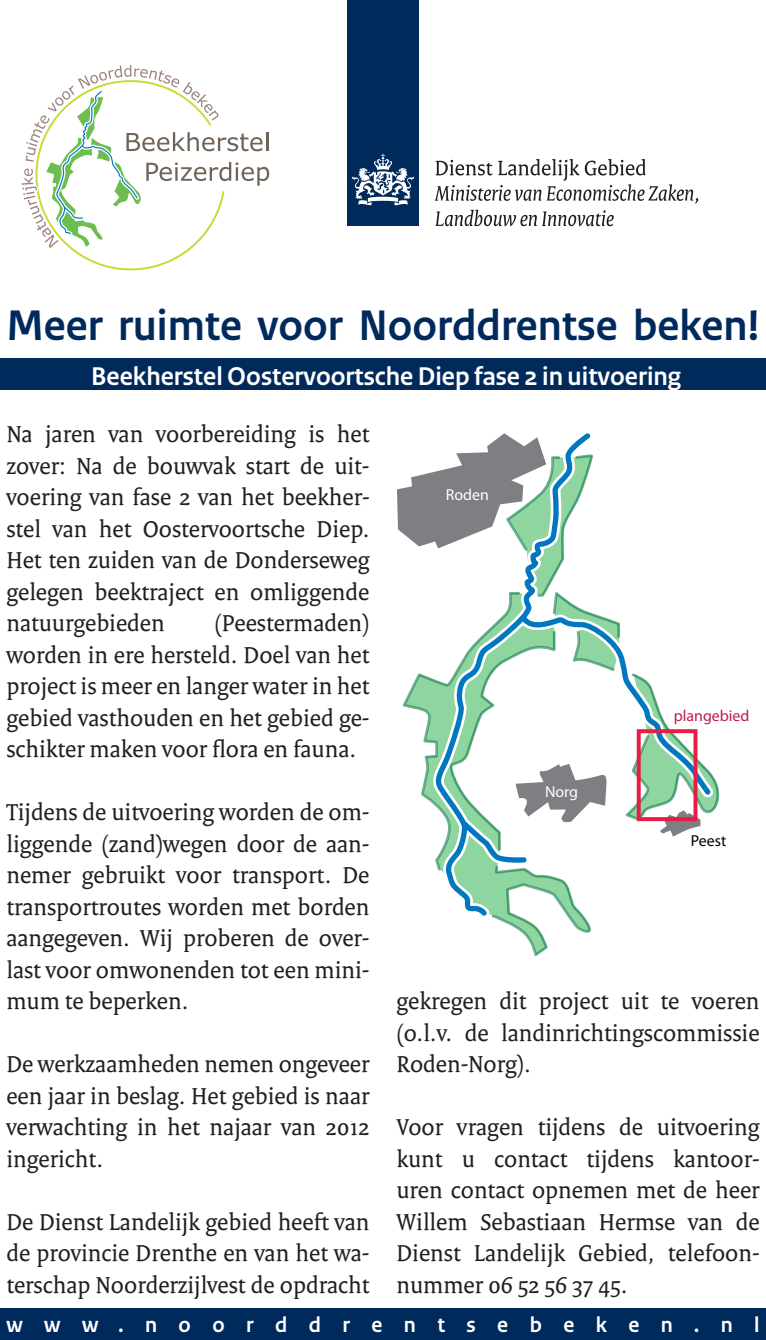
<style>
.page{position:relative;width:766px;height:1340px;background:#fff}
.page>*{position:absolute;margin:0;border:0;box-sizing:border-box;transform-origin:0 0}
.t1{font:700 45px "Rijksoverheid Sans Heading";color:#00295c}
.t2{font:700 27px "Rijksoverheid Sans Heading";color:#fff}
.t3{font:24.75px/31.5px "Rijksoverheid Serif";color:#231f20;text-align:justify}
.t4{font:700 22.5px "Rijksoverheid Sans Heading";letter-spacing:.955em;color:#fff}
.t5{font:15.97px "Myriad Pro";color:#bd1e47}
.t6{font:15.97px "Myriad Pro";color:#fff}
.t7{font:15.97px "Myriad Pro";color:#000}
</style>
<div class="page">
<div style="left:347px;top:0;width:72px;height:226px;background:#00295c"></div>
<svg style="left:352px;top:154px;width:62px;height:52px"></svg>
<svg style="left:434px;top:159px;width:264px;height:44px"></svg>
<svg style="left:435px;top:210px;width:178px;height:16px"></svg>
<svg style="left:22px;top:65px;width:247px;height:205px"></svg>
<svg style="left:397px;top:433px;width:322px;height:523px"></svg>
<div style="left:636px;top:729px;width:61px;height:92px;border:4px solid #e71d46"></div>
<div style="left:0;top:1307px;width:765px;height:32px;background:#00295c"></div>
<div style="left:0;top:358px;width:765px;height:32px;background:#00295c"></div>
<h1 class="t1" style="left:6px;top:300px;width:754px">Meer ruimte voor Noorddrentse beken!</h1>
<p class="t2" style="left:91px;top:360px;width:591px">Beekherstel Oostervoortsche Diep fase 2 in uitvoering</p>
<p class="t3" style="left:6px;top:418px;width:364px">Na jaren van voorbereiding is het zover: Na de bouwvak start de uit&shy;voering van fase 2 van het beekher&shy;stel van het Oostervoortsche Diep.<br>Het ten zuiden van de Donderseweg gelegen beektraject en omliggende natuurgebieden</p>
<p class="t3" style="left:6px;top:607px;width:364px;text-indent:208px">(Peestermaden) worden in ere hersteld. Doel van het project is meer en langer water in het gebied vasthouden en het gebied ge&shy;schikter maken voor flora en fauna.</p>
<p class="t3" style="left:6px;top:796px;width:364px">Tijdens de uitvoering worden de om&shy;liggende (zand)wegen door de aan&shy;nemer gebruikt voor transport. De transportroutes worden met borden aangegeven. Wij proberen de over&shy;last voor omwonenden tot een mini&shy;mum te beperken.</p>
<p class="t3" style="left:6px;top:1048px;width:364px">De werkzaamheden nemen ongeveer een jaar in beslag. Het gebied is naar verwachting in het najaar van 2012 ingericht.</p>
<p class="t3" style="left:6px;top:1205px;width:364px">De Dienst Landelijk gebied heeft van de provincie Drenthe en van het wa&shy;terschap Noorderzijlvest de opdracht</p>
<p class="t6" style="left:445px;top:485px;width:45px">Roden</p>
<p class="t6" style="left:545px;top:782px;width:35px">Norg</p>
<p class="t5" style="left:673px;top:705px;width:77px">plangebied</p>
<p class="t7" style="left:690px;top:830px;width:37px">Peest</p>
<p class="t3" style="left:396px;top:985px;width:364px">gekregen dit project uit te voeren (o.l.v. de landinrichtingscommissie Roden-Norg).</p>
<p class="t3" style="left:396px;top:1111px;width:364px">Voor vragen tijdens de uitvoering kunt u contact tijdens kantoor&shy;uren contact opnemen met de heer Willem Sebastiaan Hermse van de Dienst Landelijk Gebied, telefoon&shy;nummer 06 52 56 37 45.</p>
<p class="t4" style="left:6px;top:1312px;width:754px">www.noorddrentsebeken.nl</p>
</div>
